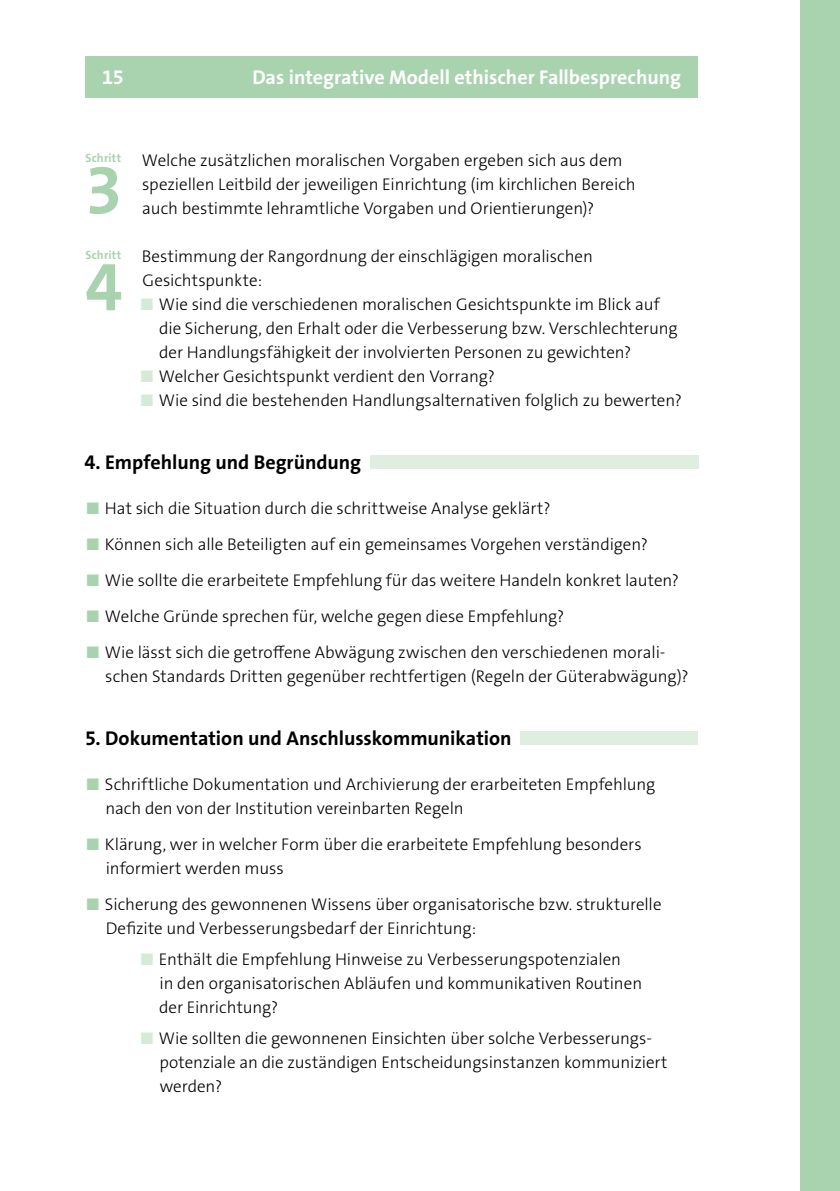
<style>
.page{position:relative;width:840px;height:1191px;background:#fff}
.page>*{position:absolute;margin:0;border:0;box-sizing:border-box;transform-origin:0 0}
.t1{font:700 68px "The Sans Os F";color:#a8d3ae}
.t2{font:700 20px "The Sans Os F";color:#000}
.t3{font:700 20px "The Sans Os F";color:#fff}
.t4{font:300 17px/24px "The Sans Os F";letter-spacing:-.005em;color:#000}
.t5{font:700 12px "The Sans Os F";color:#a8d3ae}
.s1{font-weight:700;color:#d6ead8}
.s2{color:#a8d3ae}
</style>
<div class="page">
<div style="left:85px;top:56px;width:612px;height:41px;background:#a8d3ae"></div>
<div style="left:370px;top:455px;width:327px;height:14px;background:#dfeee0"></div>
<div style="left:520px;top:731px;width:177px;height:14px;background:#dfeee0"></div>
<div style="left:799px;top:0;width:40px;height:1191px;background:#a8d3ae"></div>
<p class="t3" style="left:102px;top:64px;width:23px">15</p>
<p class="t3" style="left:252px;top:64px;width:430px">Das integrative Modell ethischer Fallbesprechung</p>
<p class="t5" style="left:85px;top:150px;width:37px">Schritt</p>
<h1 class="t1" style="left:85px;top:147px;width:39px">3</h1>
<p class="t5" style="left:85px;top:247px;width:37px">Schritt</p>
<h1 class="t1" style="left:85px;top:243px;width:39px">4</h1>
<p class="t4" style="left:142px;top:148px;width:494px;text-indent:16px">elche zusätzlichen moralischen Vorgaben ergeben sich aus dem speziellen Leitbild der jeweiligen Einrichtung (im kirchlichen Bereich auch bestimmte lehramtliche Vorgaben und Orientierungen)?</p>
<p class="t4" style="left:142px;top:244px;width:452px">Bestimmung der Rangordnung der einschlägigen moralischen<br>Gesichtspunkte:</p>
<p class="t4" style="left:159px;top:292px;width:520px;text-indent:-17px"><span class="s1">■</span> Wie sind die verschiedenen moralischen Gesichtspunkte im Blick auf die Sicherung, den Erhalt oder die Verbesserung bzw. Verschlechterung der Handlungsfähigkeit der involvierten Personen zu gewichten?</p>
<p class="t4" style="left:142px;top:364px;width:354px"><span class="s1">■</span> Welcher Gesichtspunkt verdient den Vorrang?</p>
<p class="t4" style="left:142px;top:388px;width:541px"><span class="s1">■</span> Wie sind die bestehenden Handlungsalternativen folglich zu bewerten?</p>
<p class="t4" style="left:85px;top:148px;width:14px">W</p>
<p class="t2" style="left:85px;top:449px;width:278px">4. Empfehlung und Begründung</p>
<p class="t4" style="left:88px;top:496px;width:463px"><span class="s2">■</span> Hat sich die Situation durch die schrittweise Analyse geklärt?</p>
<p class="t4" style="left:88px;top:532px;width:560px"><span class="s2">■</span> Können sich alle Beteiligten auf ein gemeinsames Vorgehen verständigen?</p>
<p class="t4" style="left:88px;top:568px;width:591px"><span class="s2">■</span> Wie sollte die erarbeitete Empfehlung für das weitere Handeln konkret lauten?</p>
<p class="t4" style="left:88px;top:604px;width:477px"><span class="s2">■</span> Welche Gründe sprechen für, welche gegen diese Empfehlung?</p>
<p class="t4" style="left:105px;top:640px;width:584px;text-indent:-17px"><span class="s2">■</span> Wie lässt sich die getroffene Abwägung zwischen den verschiedenen morali&shy;schen Standards Dritten gegenüber rechtfertigen (Regeln der Güterabwägung)?</p>
<p class="t2" style="left:85px;top:725px;width:427px">5. Dokumentation und Anschlusskommunikation</p>
<p class="t4" style="left:105px;top:772px;width:551px;text-indent:-17px"><span class="s2">■</span> Schriftliche Dokumentation und Archivierung der erarbeiteten Empfehlung nach den von der I nstitution vereinbarten Regeln</p>
<p class="t4" style="left:106px;top:832px;width:537px;text-indent:-17px"><span class="s2">■</span> Klärung, wer in welcher Form über die erarbeitete Empfehlung besonders informiert werden muss</p>
<p class="t4" style="left:106px;top:892px;width:557px;text-indent:-17px"><span class="s2">■</span> Sicherung des gewonnenen Wissens über organisatorische bzw. strukturelle<br>Defizite und Verbesserungsbedarf der Einrichtung:</p>
<p class="t4" style="left:159px;top:947px;width:484px;text-indent:-17px"><span class="s1">■</span> Enthält die Empfehlung Hinweise zu Verbesserungspotenzialen<br>in den organisatorischen Abläufen und kommunikativen Routinen der Einrichtung?</p>
<p class="t4" style="left:159px;top:1026px;width:509px;text-indent:-18px"><span class="s1">■</span> Wie sollten die gewonnenen Einsichten über solche Verbesserungs&shy;potenziale an die zuständigen Entscheidungsinstanzen kommuniziert werden?</p>
</div>
